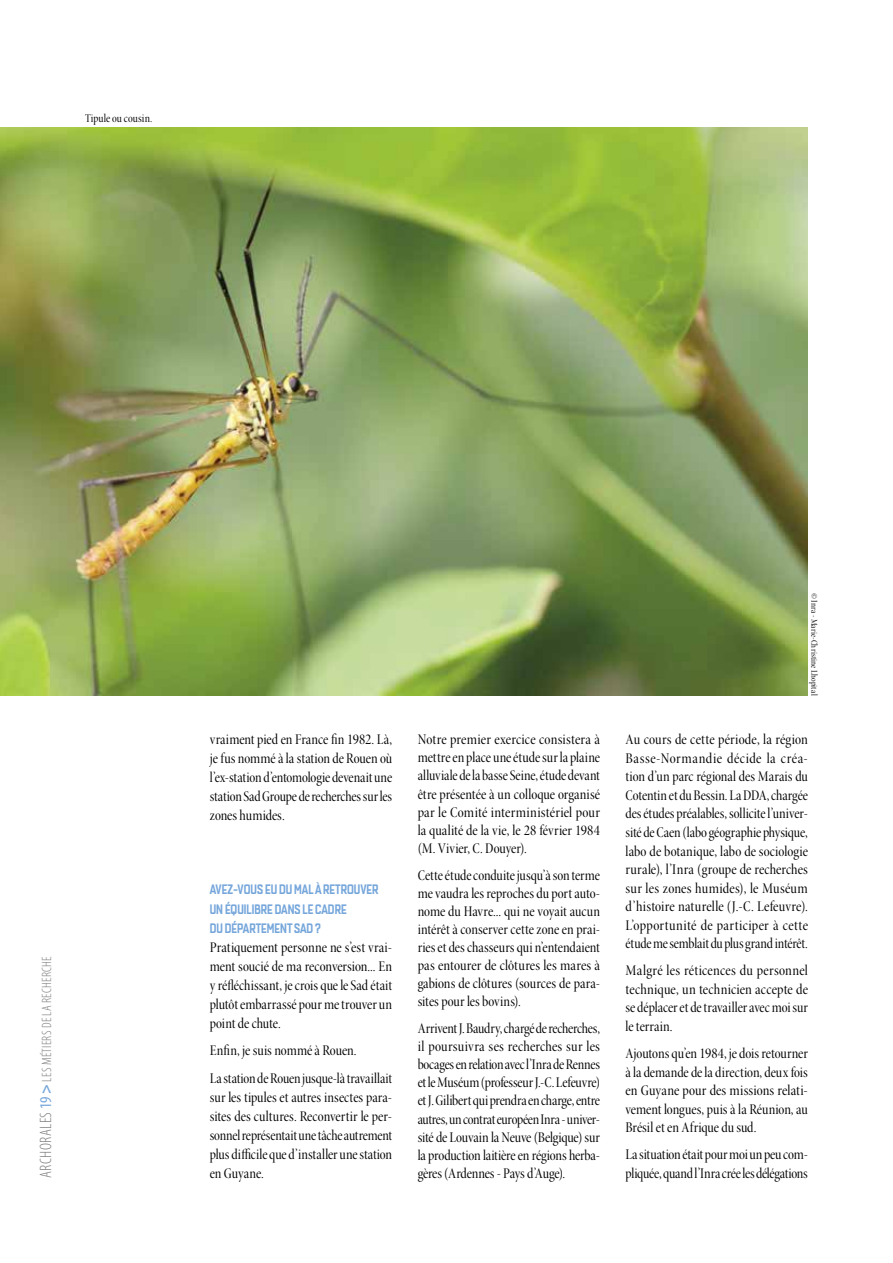
<style>
.page{position:relative;width:893px;height:1263px;background:#fff}
.page>*{position:absolute;margin:0;border:0;box-sizing:border-box;transform-origin:0 0}
.t1{font:15px/18.1px "Minion Pro Cn Disp";letter-spacing:-.005em;color:#000;text-align:justify}
.t2{font:13.5px/19px "Quarca Con Med";color:#75a6db}
.t3{font:300 condensed 13.5px "Myriad Pro";letter-spacing:.02em;color:#7c7c7c}
.t4{font:12px "Minion Pro Cn Disp";color:#000}
.t5{font:9px "Minion Pro Cn Disp";letter-spacing:.025em;color:#000}
.s1{font-size:16.5px}
.s2{font-weight:400;font-size:16.5px;color:#75a6db}
.s3{font-weight:700;font-size:16.5px;color:#75a6db}
</style>
<div class="page">
<img style="left:0;top:128px;width:808px;height:567px">
<p class="t4" style="left:85px;top:111px;width:69px">Tipule ou cousin.</p>
<p class="t3" style="left:40px;top:1178px;width:223px;rotate:-90deg"><span class="s1">ARCHORALES</span><span class="s2">19</span> <span class="s3">&gt;</span> LES MÉTIERS DE LA RECHERCHE</p>
<p class="t1" style="left:210px;top:730px;width:184px;line-height:19px">vraiment pied en France fin 1982. Là, je fus nommé à la station de Rouen où l’ex-station d’entomologie devenait une station Sad Groupe de recherches sur les zones humides.</p>
<p class="t2" style="left:210px;top:880px;width:170px">AVEZ-VOUS EU DU MAL À RETROUVER<br>UN ÉQUILIBRE DANS LE CADRE<br>DU DÉPARTEMENT SAD ?</p>
<p class="t1" style="left:210px;top:938px;width:184px;line-height:19px">Pratiquement personne ne s’est vrai&shy;ment soucié de ma reconversion... En y réfléchissant, je crois que le Sad était plutôt embarrassé pour me trouver un point de chute.</p>
<p class="t1" style="left:210px;top:1037px;width:184px;line-height:27.5px">Enfin, je suis nommé à Rouen.<br>La station de Rouen jusque-là travaillait</p>
<p class="t1" style="left:210px;top:1088px;width:184px;line-height:19px">sur les tipules et autres insectes para&shy;sites des cultures. Reconvertir le per&shy;sonnel représentait une tâche autrement plus difficile que d’installer une station en Guyane.</p>
<p class="t1" style="left:418px;top:731px;width:184px">Notre premier exercice consistera à mettre en place une étude sur la plaine alluviale de la basse Seine, étude devant être présentée à un colloque organisé par le Comité interministériel pour la qualité de la vie, le 28 février 1984 (M. Vivier, C. Douyer).</p>
<p class="t1" style="left:418px;top:866px;width:184px">Cette étude conduite jusqu’à son terme me vaudra les reproches du port auto&shy;nome du Havre... qui ne voyait aucun intérêt à conserver cette zone en prai&shy;ries et des chasseurs qui n’entendaient pas entourer de clôtures les mares à gabions de clôtures (sources de para&shy;sites pour les bovins).</p>
<p class="t1" style="left:418px;top:1019px;width:184px">Arrivent J. Baudry, chargé de recherches, il poursuivra ses recherches sur les bocages en relation avec l’Inra de Rennes et le Muséum (professeur J.-C. Lefeuvre) et J. Gilibert qui prendra en charge, entre autres, un contrat européen Inra - univer&shy;sité de Louvain la Neuve (Belgique) sur la production laitière en régions herba&shy;gères (Ardennes - Pays d’Auge).</p>
<p class="t5" style="left:820px;top:593px;width:104px;rotate:90deg">©Inra - Marie-Christine Lhopital</p>
<p class="t1" style="left:626px;top:730px;width:184px;line-height:18.6px">Au cours de cette période, la région Basse-Normandie décide la créa&shy;tion d’un parc régional des Marais du Cotentin et du Bessin. La DDA, chargée des études préalables, sollicite l’univer&shy;sité de Caen (labo géographie physique, labo de botanique, labo de sociologie rurale), l’Inra (groupe de recherches sur les zones humides), le Muséum d’histoire naturelle (J.-C. Lefeuvre).<br>L’opportunité de participer à cette étude me semblait du plus grand intérêt.</p>
<p class="t1" style="left:626px;top:962px;width:184px;line-height:18.6px">Malgré les réticences du personnel technique, un technicien accepte de se déplacer et de travailler avec moi sur le terrain.</p>
<p class="t1" style="left:626px;top:1044px;width:184px;line-height:18.6px">Ajoutons qu’en 1984, je dois retourner à la demande de la direction, deux fois en Guyane pour des missions relati&shy;vement longues, puis à la Réunion, au Brésil et en Afrique du sud.</p>
<p class="t1" style="left:626px;top:1146px;width:184px;line-height:18.6px">La situation était pour moi un peu com&shy;pliquée, quand l’Inra crée les délégations</p>
</div>
